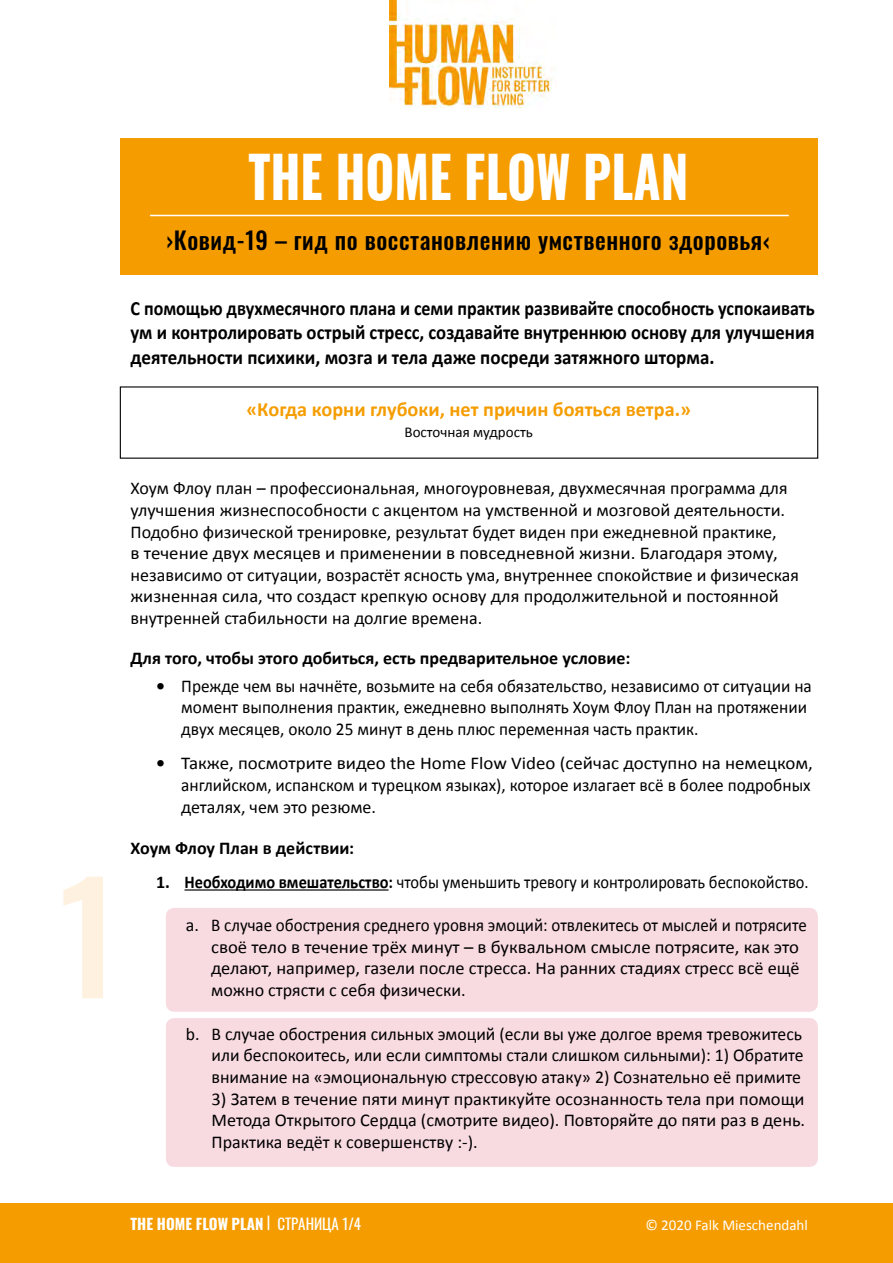
<style>
.page{position:relative;width:893px;height:1263px;background:#fff}
.page>*{position:absolute;margin:0;border:0;box-sizing:border-box;transform-origin:0 0}
.t1{font:500 150px "Oswald";color:#fef1df}
.t2{font:700 57px "Oswald";color:#fff;scale:.87 1}
.t3{font:500 24px "Oswald";letter-spacing:.025em;color:#000}
.t4{font:700 20.25px/24.3px "Calibri";color:#000;text-align:justify;scale:.89 1}
.t5{font:700 20.25px "Calibri";color:#f59d00}
.t6{font:18px/21.6px "Calibri";color:#000}
.t7{font:18px/21.6px "Calibri";color:#000;scale:.96 1}
.t8{font:18px/21.6px "Calibri";color:#000;scale:1.05 1}
.t9{font:700 18px "Calibri";color:#000}
.t10{font:18px "Calibri";color:#000;scale:.91 1}
.t11{font:700 15px "Oswald";color:#fff}
.t12{font:15px "Calibri";color:#fff}
.t13{font:15px "Calibri";color:#000}
.s1{font-weight:700}
.s2{font-weight:400}
</style>
<div class="page">
<div style="left:120px;top:138px;width:698px;height:136px;background:#f59d00"></div>
<div style="left:0;top:1203px;width:893px;height:60px;background:#f59d00"></div>
<img style="left:389px;top:0;width:168px;height:108px">
<hr style="left:150px;top:215px;width:639px;height:1px;background:#fff">
<div style="left:166px;top:908px;width:652px;height:104px;background:#f8dae1;border-radius:9px"></div>
<div style="left:166px;top:1018px;width:652px;height:149px;background:#f8dae1;border-radius:9px"></div>
<hr style="left:185px;top:889px;width:204px;height:1px;background:#000">
<p class="t1" style="left:60px;top:859px;width:60px">1</p>
<p class="t2" style="left:248px;top:147px;width:507px">THE HOME FLOW PLAN</p>
<p class="t3" style="left:166px;top:228px;width:605px">›Ковид-19 – гид по восстановлению умственного здоровья‹</p>
<p class="t4" style="left:131px;top:295px;width:770px">С помощью двухмесячного плана и семи практик развивайте способность успокаивать ум и контролировать острый стресс, создавайте внутреннюю основу для улучшения деятельности психики, мозга и тела даже посреди затяжного шторма.</p>
<p class="t5" style="left:246px;top:395px;width:446px">«Когда корни глубоки, нет причин бояться ветра.»</p>
<p class="t13" style="left:405px;top:422px;width:130px">Восточная мудрость</p>
<p class="t6" style="left:131px;top:477px;width:670px">Хоум Флоу план – профессиональная, многоуровневая, двухмесячная программа для улучшения жизнеспособности с акцентом на умственной и мозговой деятельности.<br>Подобно физической тренировке, результат будет виден при ежедневной практике,<br>в течение двух месяцев и применении в повседневной жизни. Благодаря этому, независимо от ситуации, возрастёт ясность ума, внутреннее спокойствие и физическая жизненная сила, что создаст крепкую основу для продолжительной и постоянной внутренней стабильности на долгие времена.</p>
<p class="t9" style="left:131px;top:645px;width:501px">Для того, чтобы этого добиться, есть предварительное условие:</p>
<p class="t7" style="left:181px;top:675px;width:658px;text-indent:-25px"><span class="s1">•</span> Прежде чем вы начнёте, возьмите на себя обязательство, независимо от ситуации на момент выполнения практик, ежедневно выполнять Хоум Флоу План на протяжении двух месяцев, около 25 минут в день плюс переменная часть практик.</p>
<p class="t8" style="left:181px;top:752px;width:603px;text-indent:-25px"><span class="s1">•</span> Также, посмотрите видео the Home Flow Video (сейчас доступно на немецком, английском, испанском и турецком языках), которое излагает всё в более подробных деталях, чем это резюме.</p>
<p class="t9" style="left:131px;top:835px;width:225px">Хоум Флоу План в действии:</p>
<p class="t10" style="left:156px;top:869px;width:719px"><span class="s1">1. Необходимо вмешательство:</span> чтобы уменьшить тревогу и контролировать беспокойство.</p>
<p class="t6" style="left:211px;top:914px;width:597px;text-indent:-25px">a. В случае обострения среднего уровня эмоций: отвлекитесь от мыслей и потрясите своё тело в течение трёх минут – в буквальном смысле потрясите, как это делают, например, газели после стресса. На ранних стадиях стресс всё ещё можно стрясти с себя физически.</p>
<p class="t6" style="left:211px;top:1022px;width:594px;text-align:justify;text-indent:-26px">b. В случае обострения сильных эмоций (если вы уже долгое время тревожитесь или беспокоитесь, или если симптомы стали слишком сильными): 1) Обратите внимание на «эмоциональную стрессовую атаку» 2) Сознательно её примите</p>
<p class="t6" style="left:211px;top:1087px;width:595px;text-align:justify">3) Затем в течение пяти минут практикуйте осознанность тела при помощи Метода Открытого Сердца (смотрите видео). Повторяйте до пяти раз в день.<br>Практика ведёт к совершенству :-).</p>
<p class="t11" style="left:131px;top:1216px;width:232px">THE HOME FLOW PLAN <span class="s2">| СТРАНИЦА 1/4</span></p>
<p class="t12" style="left:645px;top:1214px;width:164px">© 2020 Falk Mieschendahl</p>
</div>
